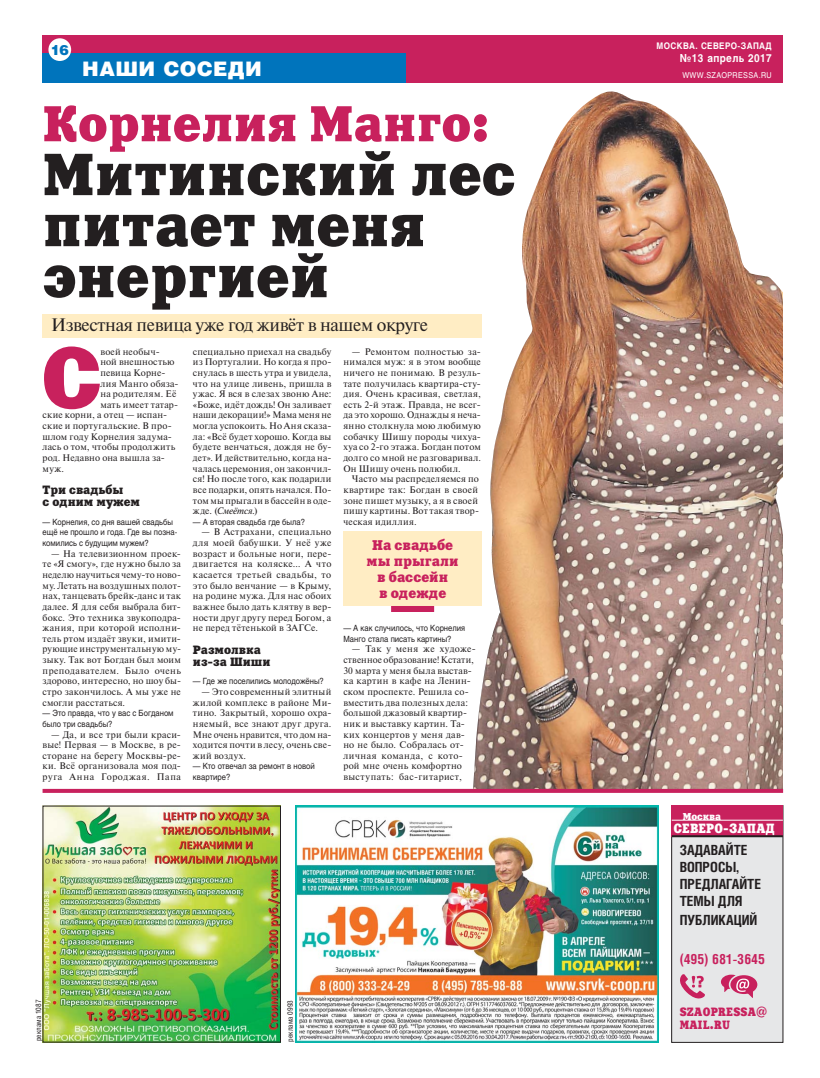
<style>
.page{position:relative;width:820px;height:1078px;background:#fff}
.page>*{position:absolute;margin:0;border:0;box-sizing:border-box;transform-origin:0 0}
.t1{font:85.4px "Xenia C";color:#c8215d}
.t2{font:59px/51px "Xenia C";color:#231f20}
.t3{font:50px "Xenia C";color:#c8215d}
.t4{font:900 20px "Helios";letter-spacing:.02em;color:#fff}
.t5{font:18px "Newton C";letter-spacing:-.02em;color:#231f20}
.t6{font:700 14px/17px "Helios Cond";color:#231f20}
.t7{font:14px/16px "Xenia C";color:#c8215d;text-align:center}
.t8{font:700 14px "Helios Cond";color:#c8215d}
.t9{font:900 14px "Helios";color:#0074bc}
.t10{font:13.4px "Xenia C";letter-spacing:.02em;color:#fff;scale:.89 1}
.t11{font:12px/12px "Xenia C";color:#231f20}
.t12{font:12px/13px "Xenia C";letter-spacing:.03em;color:#c8215d;scale:.9 1}
.t13{font:700 11px "Helios";letter-spacing:.04em;color:#fff;scale:.9 1}
.t14{font:9.9px "Xenia C";color:#fff}
.t15{font:9.5px/10.6px "Newton C";letter-spacing:.025em;color:#231f20;text-align:justify}
.t16{font:9.5px "Newton C";letter-spacing:.005em;color:#231f20}
.t17{font:700 9px "Helios";letter-spacing:.045em;color:#fff;scale:.9 1}
.t18{font:8.5px/10.6px "Helios";color:#231f20;scale:.9 1}
.t19{font:8px "Helios";letter-spacing:.05em;color:#fff;scale:.9 1}
.t20{font:7.5px "Helios Cond";color:#231f20}
.s1{font-style:italic}
</style>
<div class="page">
<div style="left:43px;top:35px;width:739px;height:48px;background:#c8215d"></div>
<div style="left:43px;top:53px;width:362px;height:30px;background:#0074bc"></div>
<div style="left:48px;top:38px;width:23px;height:23px;background:#fff;border-radius:50%"></div>
<div style="left:671px;top:805px;width:111px;height:237px;background:#e6e7e8"></div>
<div style="left:671px;top:805px;width:111px;height:237px;border:1px solid #231f20"></div>
<svg style="left:680px;top:974px;width:24px;height:25px"></svg>
<div style="left:730px;top:974px;width:27px;height:19px;background:#c8215d;border-radius:50%"></div>
<svg style="left:721px;top:974px;width:31px;height:23px"></svg>
<div style="left:671px;top:805px;width:111px;height:31px;background:#c8215d"></div>
<hr style="left:671px;top:835px;width:111px;height:2px;background:#231f20">
<hr style="left:671px;top:819px;width:111px;height:1px;background:#fff">
<div style="left:43px;top:314px;width:438px;height:23px;background:#ffedc4"></div>
<img style="left:471px;top:91px;width:311px;height:697px">
<div style="left:343px;top:531px;width:138px;height:75px;background:#ffedc4"></div>
<div style="left:391px;top:606px;width:43px;height:6px;background:#c8215d"></div>
<img style="left:295px;top:805px;width:363px;height:237px">
<img style="left:45px;top:807px;width:234px;height:233px">
<svg style="left:43px;top:788px;width:739px;height:4px;background:#cb4674"></svg>
<h3 class="t9" style="left:51px;top:45px;width:20px">16</h3>
<p class="t17" style="left:656px;top:42px;width:129px">МОСКВА. СЕВЕРО-ЗАПАД</p>
<p class="t13" style="left:679px;top:54px;width:104px">№13 апрель 2017</p>
<p class="t19" style="left:682px;top:70px;width:101px">WWW.SZAOPRESSA.RU</p>
<h3 class="t4" style="left:82px;top:61px;width:181px">НАШИ СОСЕДИ</h3>
<h3 class="t3" style="left:43px;top:106px;width:448px">Корнелия Манго:</h3>
<h2 class="t2" style="left:43px;top:157px;width:474px">Митинский лес питает меня энергией</h2>
<h3 class="t5" style="left:51px;top:318px;width:378px">Известная певица уже год живёт в нашем округе</h3>
<h1 class="t1" style="left:43px;top:348px;width:60px">С</h1>
<p class="t15" style="left:100px;top:347px;width:61px">воей необыч-</p>
<p class="t15" style="left:100px;top:357px;width:75px">ной внешностью</p>
<p class="t16" style="left:100px;top:369px;width:67px">певица Корне-</p>
<p class="t15" style="left:100px;top:379px;width:80px">лия Манго обяза-</p>
<p class="t15" style="left:100px;top:389px;width:77px">на родителям. Её</p>
<p class="t15" style="left:100px;top:400px;width:79px">мать имеет татар-</p>
<p class="t15" style="left:43px;top:411px;width:126px">ские корни, а отец — испан-</p>
<p class="t15" style="left:43px;top:421px;width:131px">ские и португальские. В про-</p>
<p class="t15" style="left:43px;top:432px;width:131px">шлом году Корнелия задума-</p>
<p class="t15" style="left:43px;top:442px;width:134px">лась о том, чтобы продолжить</p>
<p class="t15" style="left:43px;top:453px;width:124px">род. Недавно она вышла за-</p>
<p class="t15" style="left:43px;top:464px;width:23px">муж.</p>
<p class="t11" style="left:43px;top:485px;width:99px">Три свадьбы<br>с одним мужем</p>
<p class="t18" style="left:43px;top:516px;width:151px">— Корнелия, со дня вашей свадьбы ещё не прошло и года. Где вы позна&shy;комились с будущим мужем?</p>
<p class="t15" style="left:43px;top:549px;width:140px;text-indent:9px">— На телевизионном проек&shy;те «Я смогу», где нужно было за неделю научиться чему-то ново&shy;му. Летать на воздушных полот&shy;нах, танцевать брейк-данс и так далее. Я для себя выбрала бит&shy;бокс. Это техника звукоподра&shy;жания, при которой исполни&shy;тель ртом издаёт звуки, имити&shy;рующие инструментальную му&shy;зыку. Так вот Богдан был моим преподавателем. Было очень здорово, интересно, но шоу бы&shy;стро закончилось. А мы уже не смогли расстаться.</p>
<p class="t18" style="left:43px;top:708px;width:147px">— Это правда, что у вас с Богданом было три свадьбы?</p>
<p class="t15" style="left:43px;top:729px;width:140px;text-indent:9px">— Да, и все три были краси&shy;вые! Первая — в Москве, в ре&shy;сторане на берегу Москвы-ре&shy;ки. Всё организовала моя под&shy;руга Анна Городжая. Папа</p>
<p class="t15" style="left:193px;top:347px;width:140px">специально приехал на свадьбу из Португалии. Но когда я про&shy;снулась в шесть утра и увидела, что на улице ливень, пришла в ужас. Я вся в слезах звоню Ане: «Боже, идёт дождь! Он заливает наши декорации!» Мама меня не могла успокоить. Но Аня сказа&shy;ла: «Всё будет хорошо. Когда вы будете венчаться, дождя не бу&shy;дет». И действительно, когда на&shy;чалась церемония, он закончил&shy;ся! Но после того, как подарили все подарки, опять начался. По&shy;том мы прыгали в бассейн в оде&shy;жде. (<span class="s1">Смеётся.</span>)</p>
<p class="t18" style="left:193px;top:516px;width:126px">— А вторая свадьба где была?</p>
<p class="t15" style="left:193px;top:527px;width:140px;text-indent:9px">— В Астрахани, специально для моей бабушки. У неё уже возраст и больные ноги, пере&shy;двигается на коляске… А что касается третьей свадьбы, то это было венчание — в Крыму, на родине мужа. Для нас обоих важнее было дать клятву в вер&shy;ности друг другу перед Богом, а не перед тётенькой в ЗАГСе.</p>
<p class="t11" style="left:193px;top:645px;width:79px">Размолвка из-за Шиши</p>
<p class="t18" style="left:193px;top:676px;width:147px">— Где же поселились молодожёны?</p>
<p class="t15" style="left:193px;top:687px;width:140px;text-indent:9px">— Это современный элитный жилой комплекс в районе Ми&shy;тино. Закрытый, хорошо охра&shy;няемый, все знают друг друга.<br>Мне очень нравится, что дом на&shy;ходится почти в лесу, очень све&shy;жий воздух.</p>
<p class="t18" style="left:193px;top:761px;width:137px">— Кто отвечал за ремонт в новой квартире?</p>
<p class="t15" style="left:343px;top:347px;width:139px;text-indent:9px">— Ремонтом полностью за&shy;нимался муж: я в этом вообще ничего не понимаю. В резуль&shy;тате получилась квартира-сту&shy;дия. Очень красивая, светлая, есть 2-й этаж. Правда, не всег&shy;да это хорошо. Однажды я неча&shy;янно столкнула мою любимую собачку Шишу породы чихуа&shy;хуа со 2-го этажа. Богдан потом долго со мной не разговаривал.<br>Он Шишу очень полюбил.</p>
<p class="t15" style="left:343px;top:474px;width:137px;text-indent:9px">Часто мы распределяемся по квартире так: Богдан в своей зоне пишет музыку, а я в своей пишу картины. Вот такая твор&shy;ческая идиллия.</p>
<h3 class="t7" style="left:366px;top:539px;width:93px">На свадьбе мы прыгали в бассейн<br>в одежде</h3>
<p class="t18" style="left:343px;top:622px;width:137px">— А как случилось, что Корнелия<br>Манго стала писать картины?</p>
<p class="t15" style="left:343px;top:644px;width:134px;text-align:left;text-indent:9px">— Так у меня же художе&shy;ственное образование! Кстати,<br>30 марта у меня была выстав&shy;ка картин в кафе на Ленин&shy;ском проспекте. Решила со&shy;вместить два полезных дела: большой джазовый квартир&shy;ник и выставку картин. Та&shy;ких концертов у меня дав&shy;но не было. Собралась от&shy;личная команда, с кото&shy;рой мне очень комфортно выступать: бас-гитарист,</p>
<p class="t20" style="left:34px;top:1040px;width:43px;rotate:-90deg">реклама 1087</p>
<p class="t20" style="left:286px;top:1041px;width:43px;rotate:-90deg">реклама 0993</p>
<p class="t14" style="left:682px;top:813px;width:40px">Москва</p>
<h3 class="t10" style="left:673px;top:823px;width:114px">СЕВЕРО-ЗАПАД</h3>
<h3 class="t6" style="left:679px;top:841px;width:83px">ЗАДАВАЙТЕ<br>ВОПРОСЫ,<br>ПРЕДЛАГАЙТЕ<br>ТЕМЫ ДЛЯ</h3>
<h3 class="t6" style="left:679px;top:911px;width:79px">ПУБЛИКАЦИЙ</h3>
<h3 class="t8" style="left:679px;top:950px;width:87px">(495) 681-3645</h3>
<p class="t12" style="left:679px;top:1006px;width:99px">SZAOPRESSA@<br>MAIL.RU</p>
</div>
